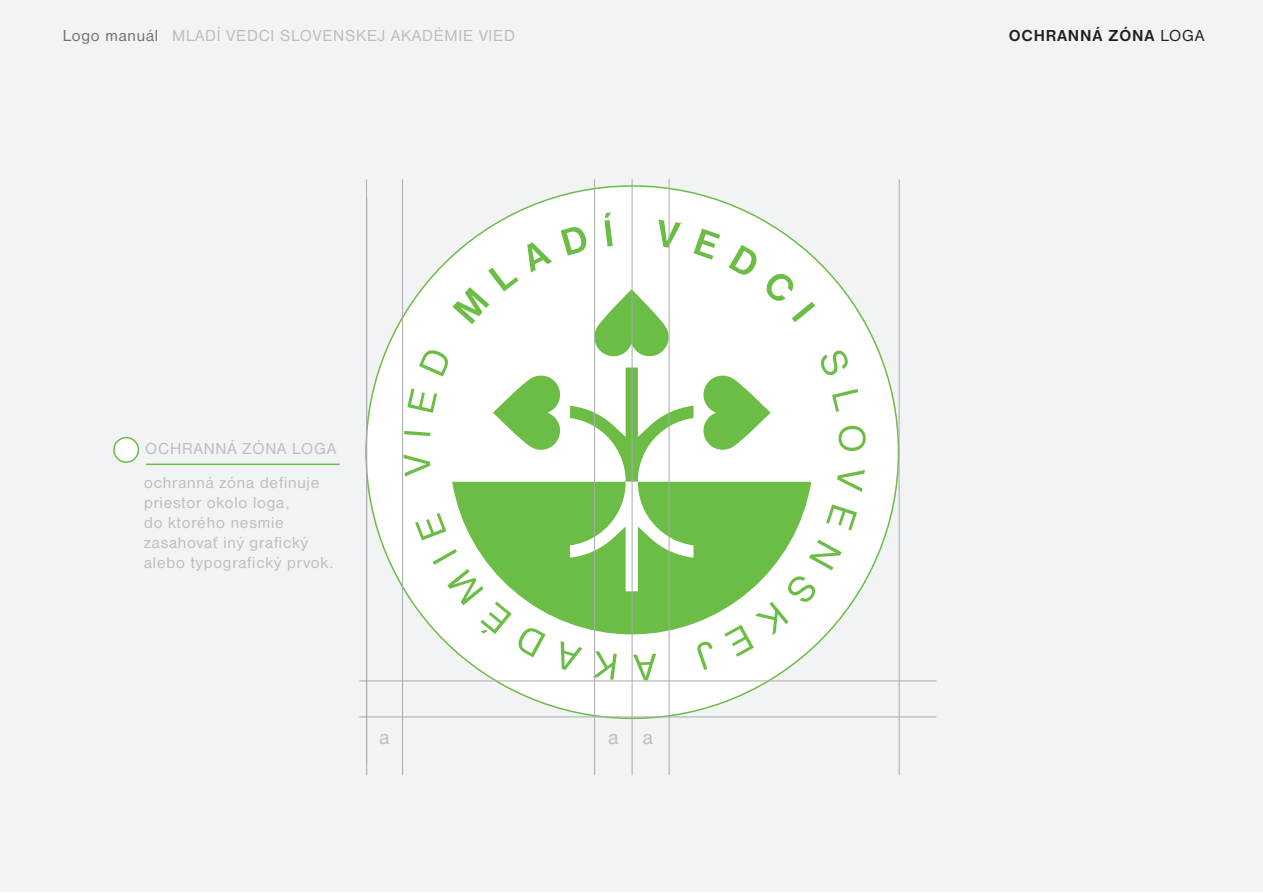
<style>
.page{position:relative;width:1263px;height:893px;background:#fff}
.page>*{position:absolute;margin:0;border:0;box-sizing:border-box;transform-origin:0 0}
.t1{font:20.55px "Nimbus Sans DCE";color:#bcbdc0}
.t2{font:16.5px/19.8px "Nimbus Sans DCE";letter-spacing:.05em;color:#bcbdc0}
.t3{font:700 16.5px "Nimbus Sans DCE";letter-spacing:.05em;color:#231f20}
.s1{color:#6f7073}
.s2{font-weight:400}
</style>
<div class="page">
<div style="left:1px;top:0;width:1262px;height:892px;background:#f2f3f4"></div>
<div style="left:366px;top:186px;width:532px;height:532px;background:#fff;border-radius:50%"></div>
<svg style="left:452px;top:482px;width:359px;height:152px;background:#82c762"></svg>
<svg style="left:595px;top:289px;width:74px;height:67px"></svg>
<svg style="left:493px;top:376px;width:67px;height:74px"></svg>
<svg style="left:703px;top:376px;width:68px;height:74px"></svg>
<svg style="left:452px;top:268px;width:67px;height:56px"></svg>
<svg style="left:527px;top:242px;width:25px;height:30px"></svg>
<svg style="left:561px;top:227px;width:26px;height:29px"></svg>
<svg style="left:604px;top:212px;width:9px;height:35px"></svg>
<svg style="left:658px;top:220px;width:23px;height:28px"></svg>
<svg style="left:693px;top:229px;width:27px;height:31px"></svg>
<svg style="left:729px;top:245px;width:28px;height:30px"></svg>
<svg style="left:766px;top:273px;width:49px;height:49px"></svg>
<svg style="left:820px;top:350px;width:28px;height:26px"></svg>
<svg style="left:832px;top:389px;width:26px;height:23px"></svg>
<svg style="left:838px;top:425px;width:28px;height:26px"></svg>
<svg style="left:837px;top:470px;width:28px;height:22px"></svg>
<svg style="left:826px;top:504px;width:31px;height:26px"></svg>
<svg style="left:724px;top:540px;width:118px;height:117px"></svg>
<svg style="left:697px;top:641px;width:16px;height:29px"></svg>
<svg style="left:633px;top:654px;width:23px;height:26px"></svg>
<svg style="left:592px;top:651px;width:25px;height:29px"></svg>
<svg style="left:561px;top:641px;width:21px;height:29px"></svg>
<svg style="left:518px;top:626px;width:28px;height:31px"></svg>
<svg style="left:433px;top:549px;width:79px;height:85px"></svg>
<svg style="left:415px;top:513px;width:31px;height:27px"></svg>
<svg style="left:403px;top:454px;width:27px;height:23px"></svg>
<svg style="left:404px;top:431px;width:26px;height:5px"></svg>
<svg style="left:407px;top:389px;width:30px;height:24px"></svg>
<svg style="left:419px;top:350px;width:29px;height:27px"></svg>
<svg style="left:570px;top:368px;width:123px;height:114px"></svg>
<div style="left:114px;top:438px;width:24px;height:24px;background:#fff;border-radius:50%"></div>
<div style="left:113px;top:437px;width:26px;height:26px;border:2px solid #6cbd45;border-radius:50%"></div>
<hr style="left:146px;top:464px;width:194px;height:1px;background:#6cbd45">
<hr style="left:366px;top:198px;width:1px;height:577px;background:#aaabaf">
<hr style="left:899px;top:179px;width:1px;height:596px;background:#aaabaf">
<hr style="left:359px;top:716px;width:577px;height:1px;background:#aaabaf">
<hr style="left:359px;top:680px;width:577px;height:1px;background:#aaabaf">
<hr style="left:402px;top:179px;width:1px;height:596px;background:#aaabaf">
<hr style="left:366px;top:179px;width:1px;height:585px;background:#aaabaf">
<hr style="left:632px;top:179px;width:1px;height:596px;background:#aaabaf">
<hr style="left:594px;top:179px;width:1px;height:596px;background:#aaabaf">
<hr style="left:669px;top:179px;width:1px;height:596px;background:#aaabaf">
<p class="t2" style="left:63px;top:26px;width:454px"><span class="s1">Logo manuál</span> MLADÍ VEDCI SLOVENSKEJ AKADÉMIE VIED</p>
<p class="t3" style="left:1009px;top:26px;width:197px">OCHRANNÁ ZÓNA <span class="s2">LOGA</span></p>
<p class="t2" style="left:145px;top:439px;width:192px">OCHRANNÁ ZÓNA LOGA</p>
<p class="t2" style="left:144px;top:473px;width:192px">ochranná zóna definuje priestor okolo loga,<br>do ktorého nesmie zasahovať iný grafický alebo typografický prvok.</p>
<p class="t1" style="left:380px;top:725px;width:11px">a</p>
<p class="t1" style="left:608px;top:725px;width:46px">a a</p>
</div>
